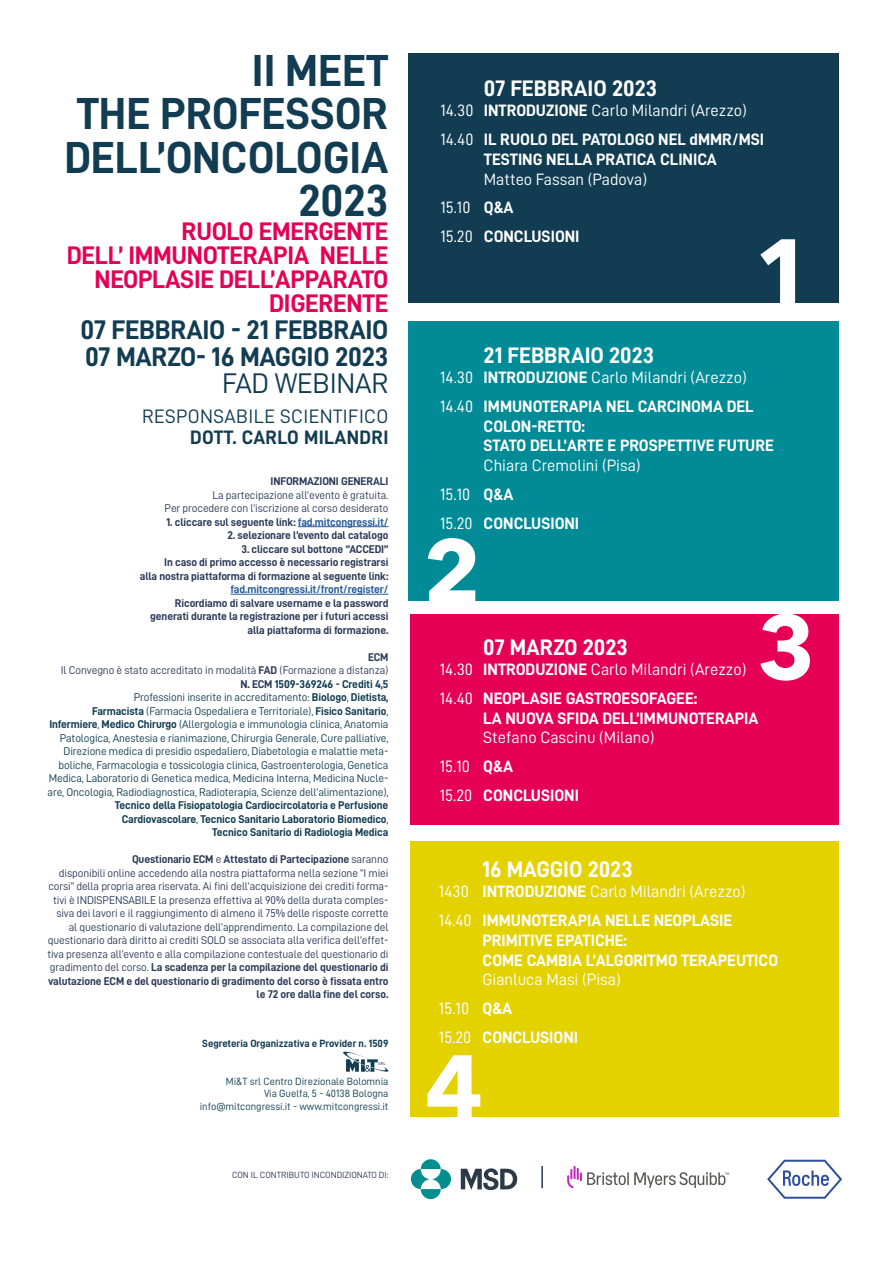
<style>
.page{position:relative;width:893px;height:1263px;background:#fff}
.page>*{position:absolute;margin:0;border:0;box-sizing:border-box;transform-origin:0 0}
.t1{font:45px/43.5px "D DIN Bold";color:#113c52;text-align:right}
.t2{font:28.5px "D DIN";letter-spacing:-.01em;color:#113c52}
.t3{font:27px/27px "D DIN Bold";letter-spacing:-.01em;color:#113c52}
.t4{font:25.5px/24px "D DIN Bold";letter-spacing:-.01em;color:#e50055;text-align:right}
.t5{font:22.5px "D DIN Bold";color:#fff}
.t6{font:19.5px "D DIN";letter-spacing:.02em;color:#113c52}
.t7{font:19.5px "D DIN Bold";letter-spacing:.02em;color:#113c52}
.t8{font:16.5px/19.8px "D DIN Bold";color:#fff}
.t9{font:16.5px/28.8px "D DIN";color:#fff}
.t10{font:11.25px/13.5px "D DIN";letter-spacing:-.01em;color:#2b3958;text-align:right}
.t11{font:11.25px/13.5px "D DIN Bold";letter-spacing:-.01em;color:#2b3958;text-align:right}
.t12{font:11.25px/13.5px "D DIN";letter-spacing:-.01em;color:#113c52;text-align:right}
.t13{font:11.25px/13.5px "D DIN Bold";letter-spacing:-.01em;color:#113c52;text-align:right}
.t14{font:11.25px "D DIN Bold";letter-spacing:-.01em;color:#275b9b}
.t15{font:10.5px/12.6px "D DIN";color:#113c52;text-align:right}
.t16{font:10.5px "D DIN Bold";color:#113c52}
.t17{font:9px "D DIN";color:#2b3958}
.s1{color:#275b9b}
.s2{font-family:"D DIN Bold"}
.s3{color:#2b3958}
.s4{font-family:"D DIN"}
</style>
<div class="page">
<div style="left:409px;top:53px;width:430px;height:250px;background:#113c52"></div>
<svg style="left:343px;top:1051px;width:46px;height:21px"></svg>
<svg style="left:760px;top:239px;width:35px;height:64px"></svg>
<div style="left:409px;top:321px;width:430px;height:280px;background:#008b96"></div>
<svg style="left:428px;top:538px;width:47px;height:63px"></svg>
<div style="left:411px;top:614px;width:428px;height:211px;background:#e50055"></div>
<svg style="left:760px;top:614px;width:50px;height:67px"></svg>
<div style="left:411px;top:842px;width:428px;height:275px;background:#e3d100"></div>
<svg style="left:427px;top:1055px;width:53px;height:62px"></svg>
<hr style="left:298px;top:526px;width:90px;height:1px;background:#275b9b">
<hr style="left:230px;top:594px;width:158px;height:1px;background:#275b9b">
<svg style="left:567px;top:1166px;width:162px;height:22px"></svg>
<hr style="left:541px;top:1166px;width:2px;height:22px;background:#2b3958">
<svg style="left:411px;top:1159px;width:40px;height:40px"></svg>
<svg style="left:461px;top:1168px;width:56px;height:22px"></svg>
<svg style="left:767px;top:1160px;width:75px;height:39px"></svg>
<h1 class="t1" style="left:64px;top:48px;width:326px">II MEET<br>THE PROFESSOR<br>DELL’ONCOLOGIA<br>2023</h1>
<h3 class="t4" style="left:67px;top:219px;width:323px">RUOLO EMERGENTE<br>DELL’ IMMUNOTERAPIA NELLE<br>NEOPLASIE DELL’APPARATO<br>DIGERENTE</h3>
<h3 class="t3" style="left:80px;top:316px;width:309px">07 FEBBRAIO - 21 FEBBRAIO<br>07 MARZO- 16 MAGGIO 2023</h3>
<h2 class="t2" style="left:222px;top:368px;width:168px">FAD WEBINAR</h2>
<h3 class="t6" style="left:142px;top:406px;width:248px">RESPONSABILE SCIENTIFICO</h3>
<h3 class="t7" style="left:190px;top:427px;width:200px">DOTT. CARLO MILANDRI</h3>
<p class="t11" style="left:271px;top:474px;width:119px">INFORMAZIONI GENERALI</p>
<p class="t10" style="left:165px;top:488px;width:225px">La partecipazione all’evento è gratuita.<br>Per procedere con l’iscrizione al corso desiderato</p>
<p class="t11" style="left:166px;top:515px;width:223px">1. cliccare sul seguente link: <span class="s1">fad.mitcongressi.it/</span></p>
<p class="t11" style="left:227px;top:528px;width:162px">2. selezionare l’evento dal catalogo</p>
<p class="t11" style="left:140px;top:542px;width:250px">3. cliccare sul bottone “ACCEDI”<br>In caso di primo accesso è necessario registrarsi<br>alla nostra piattaforma di formazione al seguente link:</p>
<p class="t14" style="left:230px;top:583px;width:159px">fad.mitcongressi.it/front/register/</p>
<p class="t11" style="left:150px;top:596px;width:240px">Ricordiamo di salvare username e la password generati durante la registrazione per i futuri accessi alla piattaforma di formazione.</p>
<p class="t11" style="left:368px;top:650px;width:22px">ECM</p>
<p class="t10" style="left:61px;top:663px;width:329px">Il Convegno è stato accreditato in modalità <span class="s2">FAD</span> (Formazione a distanza)</p>
<p class="t13" style="left:240px;top:677px;width:150px"><span class="s3">N. ECM</span> 1509-369246 <span class="s3">-</span> Crediti 4,5</p>
<p class="t12" style="left:48px;top:690px;width:342px">Professioni inserite in accreditamento: <span class="s2">Biologo</span>, <span class="s2">Dietista,<br>Farmacista</span> (Farmacia Ospedaliera e Territoriale), <span class="s2">Fisico Sanitario</span>, <span class="s2">Infermiere</span>, <span class="s2">Medico Chirurgo</span> (Allergologia e immunologia clinica, Anatomia Patologica, Anestesia e rianimazione, Chirurgia Generale, Cure palliative, Direzione medica di presidio ospedaliero, Diabetologia e malattie meta&shy;boliche, Farmacologia e tossicologia clinica, Gastroenterologia, Genetica Medica, Laboratorio di Genetica medica, Medicina Interna, Medicina Nucle&shy;are, Oncologia, Radiodiagnostica, Radioterapia, Scienze dell’alimentazione),</p>
<p class="t13" style="left:115px;top:798px;width:275px">Tecnico della Fisiopatologia Cardiocircolatoria e Perfusione<br>Cardiovascolare<span class="s4">,</span> Tecnico Sanitario Laboratorio Biomedico<span class="s4">,<br></span>Tecnico Sanitario di Radiologia Medica</p>
<p class="t11" style="left:132px;top:852px;width:258px">Questionario ECM <span class="s4">e</span> Attestato di Partecipazione <span class="s4">saranno</span></p>
<p class="t10" style="left:47px;top:866px;width:343px">disponibili online accedendo alla nostra piattaforma nella sezione “I miei corsi” della propria area riservata. Ai fini dell’acquisizione dei crediti forma&shy;tivi è INDISPENSABILE la presenza effettiva al 90% della durata comples&shy;siva dei lavori e il raggiungimento di almeno il 75% delle risposte corrette al questionario di valutazione dell’apprendimento. La compilazione del questionario darà diritto ai crediti SOLO se associata alla verifica dell’effet&shy;tiva presenza all’evento e alla compilazione contestuale del questionario di</p>
<p class="t11" style="left:48px;top:960px;width:342px"><span class="s4">gradimento del corso.</span> La scadenza per la compilazione del questionario di valutazione ECM e del questionario di gradimento del corso è fissata entro le 72 ore dalla fine del corso.</p>
<p class="t16" style="left:202px;top:1037px;width:188px">Segreteria Organizzativa e Provider n. 1509</p>
<p class="t15" style="left:200px;top:1074px;width:190px">Mi&amp;T srl Centro Direzionale Bolomnia<br>Via Guelfa, 5 - 40138 Bologna info@mitcongressi.it - www.mitcongressi.it</p>
<p class="t17" style="left:232px;top:1169px;width:158px">CON IL CONTRIBUTO INCONDIZIONATO DI:</p>
<h3 class="t5" style="left:484px;top:76px;width:175px">07 FEBBRAIO 2023</h3>
<h3 class="t9" style="left:440px;top:96px;width:308px">14.30 <span class="s2">INTRODUZIONE</span> Carlo Milandri (Arezzo)</h3>
<h3 class="t8" style="left:440px;top:129px;width:325px;text-align:center"><span class="s4">14.40</span> IL RUOLO DEL PATOLOGO NEL dMMR/MSI<br>TESTING NELLA PRATICA CLINICA</h3>
<h3 class="t9" style="left:440px;top:164px;width:208px;text-indent:43px">Matteo Fassan (Padova)<br>15.10 <span class="s2">Q&amp;A</span></h3>
<h3 class="t8" style="left:440px;top:226px;width:141px"><span class="s4">15.20</span> CONCLUSIONI</h3>
<h3 class="t5" style="left:484px;top:343px;width:172px">21 FEBBRAIO 2023</h3>
<h3 class="t9" style="left:440px;top:363px;width:308px">14.30 <span class="s2">INTRODUZIONE</span> Carlo Milandri (Arezzo)</h3>
<h3 class="t8" style="left:484px;top:396px;width:292px;text-indent:-43px"><span class="s4">14.40</span> IMMUNOTERAPIA NEL CARCINOMA DEL<br>COLON-RETTO:<br>STATO DELL’ARTE E PROSPETTIVE FUTURE</h3>
<h3 class="t9" style="left:440px;top:451px;width:202px;text-indent:43px">Chiara Cremolini (Pisa)<br>15.10 <span class="s2">Q&amp;A</span></h3>
<h3 class="t8" style="left:440px;top:513px;width:141px"><span class="s4">15.20</span> CONCLUSIONI</h3>
<h3 class="t5" style="left:483px;top:635px;width:146px">07 MARZO 2023</h3>
<h3 class="t9" style="left:440px;top:655px;width:308px">14.30 <span class="s2">INTRODUZIONE</span> Carlo Milandri (Arezzo)</h3>
<h3 class="t8" style="left:483px;top:688px;width:277px;text-indent:-43px"><span class="s4">14.40</span> NEOPLASIE GASTROESOFAGEE:<br>LA NUOVA SFIDA DELL’IMMUNOTERAPIA</h3>
<h3 class="t9" style="left:440px;top:723px;width:216px;text-indent:43px">Stefano Cascinu (Milano)<br>15.10 <span class="s2">Q&amp;A</span></h3>
<h3 class="t8" style="left:440px;top:785px;width:141px"><span class="s4">15.20</span> CONCLUSIONI</h3>
<h3 class="t5" style="left:482px;top:857px;width:152px">16 MAGGIO 2023</h3>
<h3 class="t9" style="left:439px;top:877px;width:308px">1430 <span class="s2">INTRODUZIONE</span> Carlo Milandri (Arezzo)</h3>
<h3 class="t8" style="left:482px;top:910px;width:297px;text-indent:-43px"><span class="s4">14.40</span> IMMUNOTERAPIA NELLE NEOPLASIE<br>PRIMITIVE EPATICHE:<br>COME CAMBIA L’ALGORITMO TERAPEUTICO</h3>
<h3 class="t9" style="left:439px;top:965px;width:183px;text-indent:43px">Gianluca Masi (Pisa)<br>15.10 <span class="s2">Q&amp;A</span></h3>
<h3 class="t8" style="left:439px;top:1027px;width:141px"><span class="s4">15.20</span> CONCLUSIONI</h3>
</div>
